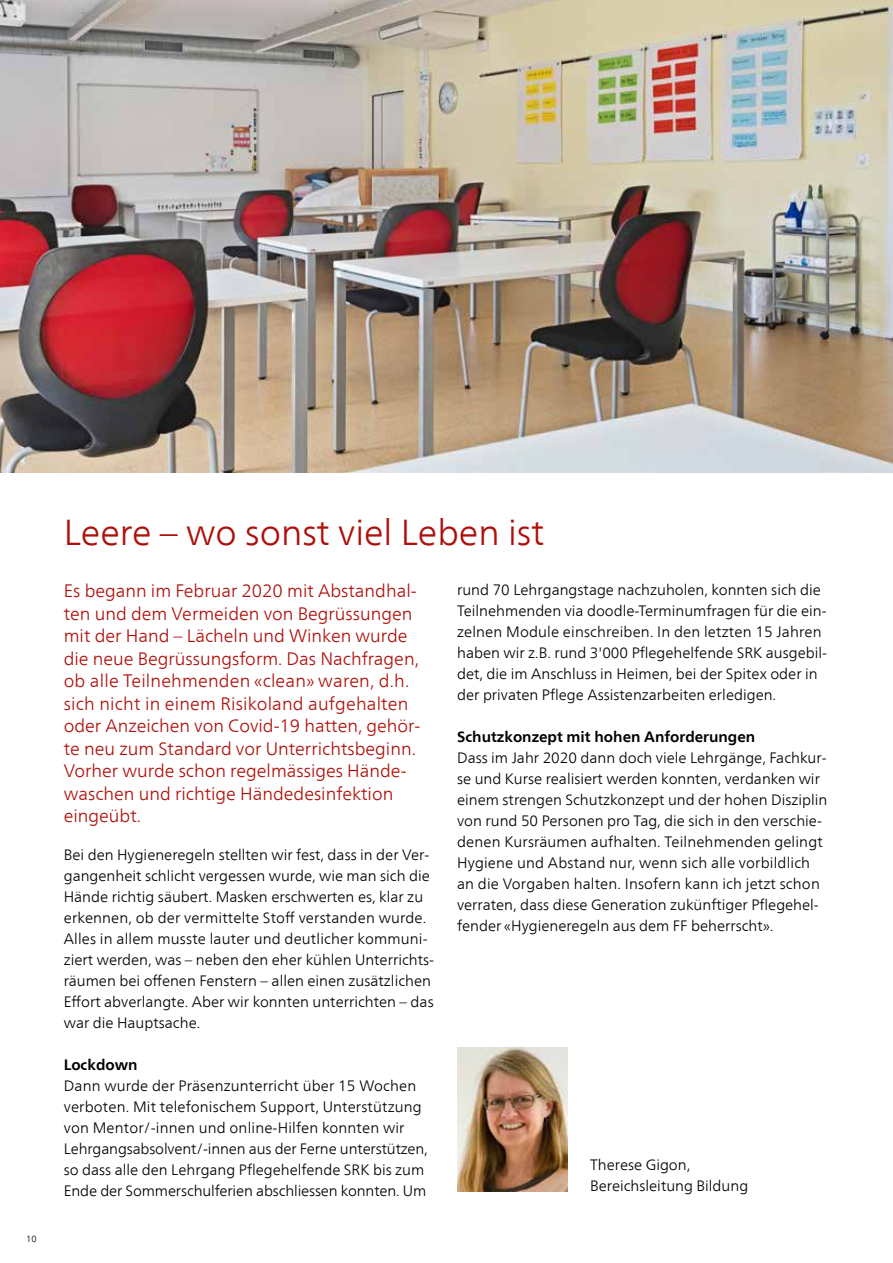
<style>
.page{position:relative;width:893px;height:1263px;background:#fff}
.page>*{position:absolute;margin:0;border:0;box-sizing:border-box;transform-origin:0 0}
.t1{font:300 36px "Frutiger Neue LT Com";color:#ae0f0a}
.t2{font:300 18px/22.5px "Frutiger Neue LT Com";color:#ae0f0a}
.t3{font:300 15px/21px "Frutiger Neue LT Com";color:#000}
.t4{font:700 15px "Frutiger Neue LT Com";color:#000}
.t5{font:300 9px "Frutiger Neue LT Com";color:#000}
</style>
<div class="page">
<img style="left:0;top:0;width:893px;height:472px">
<img style="left:457px;top:1047px;width:111px;height:145px">
<p class="t5" style="left:26px;top:1233px;width:12px">10</p>
<h1 class="t1" style="left:64px;top:511px;width:482px">Leere – wo sonst viel Leben ist</h1>
<p class="t2" style="left:64px;top:580px;width:358px">Es begann im Februar 2020 mit Abstandhal&shy;ten und dem Vermeiden von Begrüssungen mit der Hand – Lächeln und Winken wurde die neue Begrüssungsform. Das Nachfragen, ob alle Teilnehmenden «clean» waren, d.h. sich nicht in einem Risikoland aufgehalten oder Anzeichen von Covid-19 hatten, gehör&shy;te neu zum Standard vor Unterrichtsbeginn.<br>Vorher wurde schon regelmässiges Hände&shy;waschen und richtige Händedesinfektion eingeübt.</p>
<p class="t3" style="left:64px;top:844px;width:372px">Bei den Hygieneregeln stellten wir fest, dass in der Ver&shy;gangenheit schlicht vergessen wurde, wie man sich die Hände richtig säubert. Masken erschwerten es, klar zu erkennen, ob der vermittelte Stoff verstanden wurde.<br>Alles in allem musste lauter und deutlicher kommuni&shy;ziert werden, was – neben den eher kühlen Unterrichts&shy;räumen bei offenen Fenstern – allen einen zusätzlichen Effort abverlangte. Aber wir konnten unterrichten – das war die Hauptsache.</p>
<p class="t4" style="left:64px;top:1055px;width:75px">Lockdown</p>
<p class="t3" style="left:64px;top:1075px;width:366px">Dann wurde der Präsenzunterricht über 15 Wochen verboten. Mit telefonischem Support, Unterstützung von Mentor/-innen und online-Hilfen konnten wir Lehrgangsabsolvent/-innen aus der Ferne unterstützen, so dass alle den Lehrgang Pflegehelfende SRK bis zum Ende der Sommerschulferien abschliessen konnten. Um</p>
<p class="t3" style="left:457px;top:579px;width:372px">rund 70 Lehrgangstage nachzuholen, konnten sich die Teilnehmenden via doodle-Terminumfragen für die ein&shy;zelnen Module einschreiben. In den letzten 15 Jahren haben wir z.B. rund 3'000 Pflegehelfende SRK ausgebil&shy;det, die im Anschluss in Heimen, bei der Spitex oder in der privaten Pflege Assistenzarbeiten erledigen.</p>
<p class="t4" style="left:457px;top:728px;width:300px">Schutzkonzept mit hohen Anforderungen</p>
<p class="t3" style="left:457px;top:747px;width:372px">Dass im Jahr 2020 dann doch viele Lehrgänge, Fachkur&shy;se und Kurse realisiert werden konnten, verdanken wir einem strengen Schutzkonzept und der hohen Disziplin von rund 50 Personen pro Tag, die sich in den verschie&shy;denen Kursräumen aufhalten. Teilnehmenden gelingt Hygiene und Abstand nur, wenn sich alle vorbildlich an die Vorgaben halten. Insofern kann ich jetzt schon verraten, dass diese Generation zukünftiger Pflegehel&shy;fender «Hygieneregeln aus dem FF beherrscht».</p>
<p class="t3" style="left:590px;top:1154px;width:160px">Therese Gigon,<br>Bereichsleitung Bildung</p>
</div>
